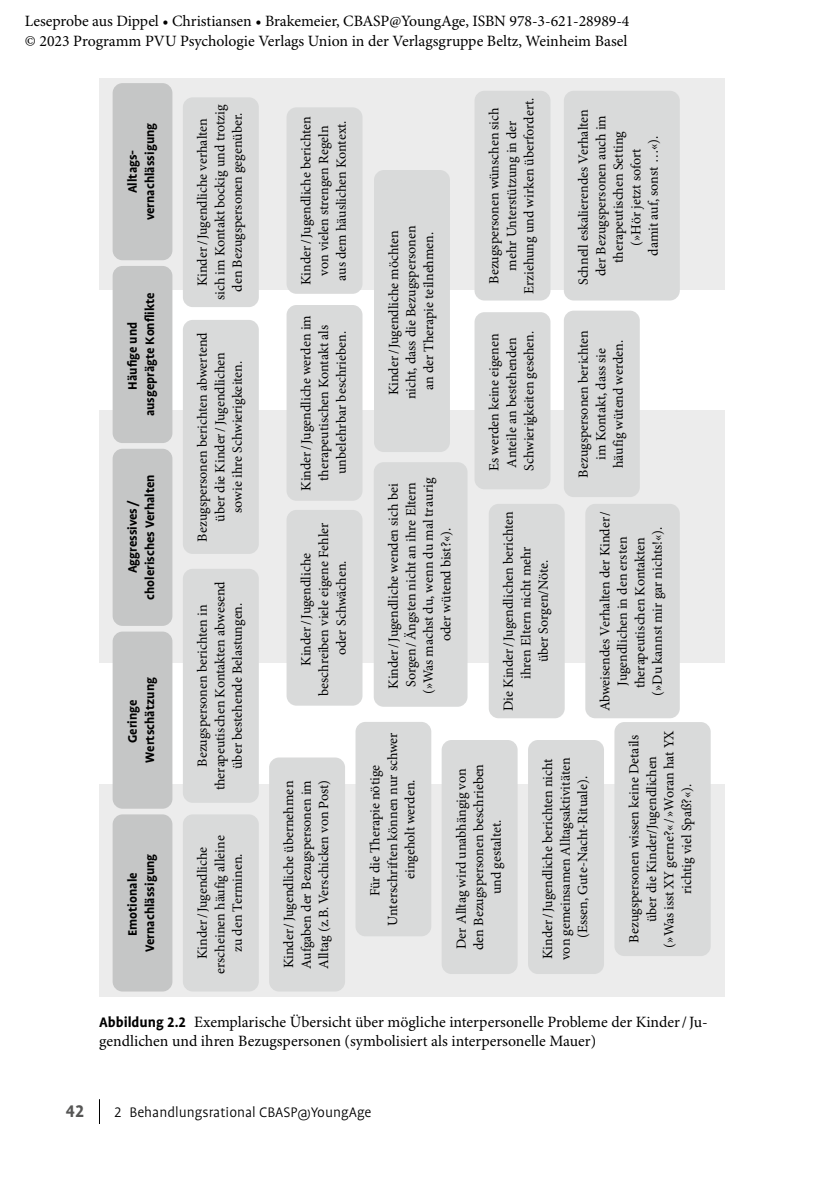
<style>
.page{position:relative;width:819px;height:1191px;background:#fff}
.page>*{position:absolute;margin:0;border:0;box-sizing:border-box;transform-origin:0 0}
.t1{font:19.25px "Profile OT Bold Q angepasst";color:#565655}
.t2{font:15.75px/19.2px "Minion Pro";letter-spacing:-.005em;color:#000}
.t3{font:15.75px "Profile OT Light Q angepasst";color:#000}
.t4{font:14px/17.5px "Minion Pro";color:#000;text-align:center}
.t5{font:14px/17.5px "Profile OT Bold Q angepasst";color:#000;text-align:center}
.s1{font-family:"Profile OT Bold Q angepasst"}
</style>
<div class="page">
<svg style="left:99px;top:1099px;width:1px;height:25px"></svg>
<div style="left:99px;top:783px;width:625px;height:213px;background:#ececec"></div>
<div style="left:99px;top:410px;width:625px;height:253px;background:#ececec"></div>
<div style="left:99px;top:78px;width:625px;height:212px;background:#ececec"></div>
<div style="left:113px;top:814px;width:59px;height:177px;background:#c5c6c6;border-radius:10px"></div>
<div style="left:183px;top:814px;width:76px;height:177px;background:#d9dada;border-radius:10px"></div>
<div style="left:355px;top:722px;width:76px;height:214px;background:#d9dada;border-radius:10px"></div>
<div style="left:269px;top:757px;width:76px;height:234px;background:#d9dada;border-radius:10px"></div>
<div style="left:183px;top:569px;width:76px;height:234px;background:#d9dada;border-radius:10px"></div>
<div style="left:183px;top:320px;width:76px;height:234px;background:#d9dada;border-radius:10px"></div>
<div style="left:286px;top:510px;width:76px;height:195px;background:#d9dada;border-radius:10px"></div>
<div style="left:286px;top:305px;width:76px;height:196px;background:#d9dada;border-radius:10px"></div>
<div style="left:183px;top:97px;width:76px;height:210px;background:#d9dada;border-radius:10px"></div>
<div style="left:286px;top:107px;width:76px;height:187px;background:#d9dada;border-radius:10px"></div>
<div style="left:474px;top:91px;width:76px;height:209px;background:#d9dada;border-radius:10px"></div>
<div style="left:564px;top:91px;width:115px;height:209px;background:#d9dada;border-radius:10px"></div>
<div style="left:488px;top:504px;width:76px;height:214px;background:#d9dada;border-radius:10px"></div>
<div style="left:474px;top:312px;width:76px;height:177px;background:#d9dada;border-radius:10px"></div>
<div style="left:564px;top:311px;width:75px;height:186px;background:#d9dada;border-radius:10px"></div>
<div style="left:374px;top:170px;width:76px;height:282px;background:#d9dada;border-radius:10px"></div>
<div style="left:585px;top:504px;width:94px;height:214px;background:#d9dada;border-radius:10px"></div>
<div style="left:374px;top:462px;width:93px;height:245px;background:#d9dada;border-radius:10px"></div>
<div style="left:441px;top:740px;width:76px;height:234px;background:#d9dada;border-radius:10px"></div>
<div style="left:528px;top:740px;width:76px;height:234px;background:#d9dada;border-radius:10px"></div>
<div style="left:614px;top:722px;width:96px;height:234px;background:#d9dada;border-radius:10px"></div>
<div style="left:113px;top:631px;width:59px;height:177px;background:#c5c6c6;border-radius:10px"></div>
<div style="left:113px;top:449px;width:59px;height:177px;background:#c5c6c6;border-radius:10px"></div>
<div style="left:113px;top:266px;width:59px;height:177px;background:#c5c6c6;border-radius:10px"></div>
<div style="left:113px;top:83px;width:59px;height:177px;background:#c5c6c6;border-radius:10px"></div>
<p class="t2" style="left:25px;top:12px;width:606px">Leseprobe aus Dippel • Christiansen • Brakemeier, CBASP@YoungAge, ISBN 978-3-621-28989-4 © 2023 Programm PVU Psychologie Verlags Union in der Verlagsgruppe Beltz, Weinheim Basel</p>
<p class="t5" style="left:124px;top:220px;width:99px;rotate:-90deg">Alltags&shy;vernachlässigung</p>
<p class="t5" style="left:124px;top:416px;width:125px;rotate:-90deg">Häu ge und ausgeprägte Kon-ikte</p>
<p class="t5" style="left:124px;top:600px;width:127px;rotate:-90deg">Aggressives/ cholerisches Verhalten</p>
<p class="t5" style="left:124px;top:763px;width:87px;rotate:-90deg">Geringe<br>Wertschätzung</p>
<p class="t5" style="left:124px;top:952px;width:100px;rotate:-90deg">Emotionale<br>Vernachlässigung</p>
<p class="t4" style="left:194px;top:300px;width:197px;rotate:-90deg">Kinder/Jugendliche verhalten<br>sich im Kontakt bockig und trotzig den Bezugspersonen gegenüber.</p>
<p class="t4" style="left:298px;top:285px;width:170px;rotate:-90deg">Kinder/Jugendliche berichten von vielen strengen Regeln aus dem häuslichen Kontext.</p>
<p class="t4" style="left:194px;top:542px;width:211px;rotate:-90deg">Bezugspersonen berichten abwertend über die Kinder/Jugendlichen<br>sowie ihre Schwierigkeiten.</p>
<p class="t4" style="left:194px;top:790px;width:211px;rotate:-90deg">Bezugspersonen berichten in therapeutischen Kontakten abwesend über bestehende Belastungen.</p>
<p class="t4" style="left:194px;top:973px;width:140px;rotate:-90deg">Kinder/Jugendliche erscheinen häufig alleine zu den Terminen.</p>
<p class="t4" style="left:298px;top:490px;width:177px;rotate:-90deg">Kinder/Jugendliche werden im therapeutischen Kontakt als unbelehrbar beschrieben.</p>
<p class="t4" style="left:298px;top:696px;width:175px;rotate:-90deg">Kinder/Jugendliche beschreiben viele eigene Fehler oder Schwächen.</p>
<p class="t4" style="left:280px;top:969px;width:191px;text-align:justify;rotate:-90deg">Kinder/Jugendliche übernehmen Aufgaben der Bezugspersonen im Alltag (z.B. Verschicken von Post)</p>
<p class="t4" style="left:385px;top:399px;width:175px;rotate:-90deg">Kinder/Jugendliche möchten nicht, dass die Bezugspersonen an der Therapie teilnehmen.</p>
<p class="t4" style="left:385px;top:694px;width:218px;rotate:-90deg">Kinder/Jugendliche wenden sich bei<br>Sorgen/Ängsten nicht an ihre Eltern (»Was machst du, wenn du mal traurig oder wütend bist?«).</p>
<p class="t4" style="left:486px;top:294px;width:198px;rotate:-90deg">Bezugspersonen wünschen sich mehr Unterstützung in der<br>Erziehung und wirken überfordert.</p>
<p class="t4" style="left:575px;top:285px;width:178px;rotate:-90deg">Schnell eskalierendes Verhalten der Bezugspersonen auch im therapeutischen Setting<br>(»Hör jetzt sofort<br>damit auf, sonst …«).</p>
<p class="t4" style="left:486px;top:471px;width:142px;text-align:left;rotate:-90deg">Es werden keine eigenen<br>Anteile an bestehenden<br>Schwierigkeiten gesehen.</p>
<p class="t4" style="left:575px;top:477px;width:149px;rotate:-90deg">Bezugspersonen berichten im Kontakt, dass sie häufig wütend werden.</p>
<p class="t4" style="left:500px;top:711px;width:201px;rotate:-90deg">Die Kinder/Jugendlichen berichten ihren Eltern nicht mehr<br>über Sorgen/Nöte.</p>
<p class="t4" style="left:596px;top:711px;width:202px;rotate:-90deg">Abweisendes Verhalten der Kinder/<br>Jugendlichen in den ersten therapeutischen Kontakten<br>(»Du kannst mir gar nichts!«).</p>
<p class="t4" style="left:367px;top:925px;width:194px;rotate:-90deg">Für die Therapie nötige<br>Unterschriften können nur schwer eingeholt werden.</p>
<p class="t4" style="left:453px;top:950px;width:188px;rotate:-90deg">Der Alltag wird unabhängig von den Bezugspersonen beschrieben und gestaltet.</p>
<p class="t4" style="left:539px;top:960px;width:204px;rotate:-90deg">Kinder/Jugendliche berichten nicht von gemeinsamen Alltagsaktivitäten (Essen, Gute-Nacht-Rituale).</p>
<p class="t4" style="left:626px;top:947px;width:219px;rotate:-90deg">Bezugspersonen wissen keine Details über die Kinder/Jugendlichen<br>(»Was isst XY gerne?« / »Woran hat YX richtig viel Spaß?«).</p>
<p class="t2" style="left:99px;top:1012px;width:610px"><span class="s1">Abbildung 2.2</span> Exemplarische Übersicht über mögliche interpersonelle Probleme der Kinder/Ju&shy;gendlichen und ihren Bezugspersonen (symbolisiert als interpersonelle Mauer)</p>
<h1 class="t1" style="left:66px;top:1100px;width:20px">42</h1>
<p class="t3" style="left:114px;top:1104px;width:259px">2 Behandlungsrational CBASP@YoungAge</p>
</div>
